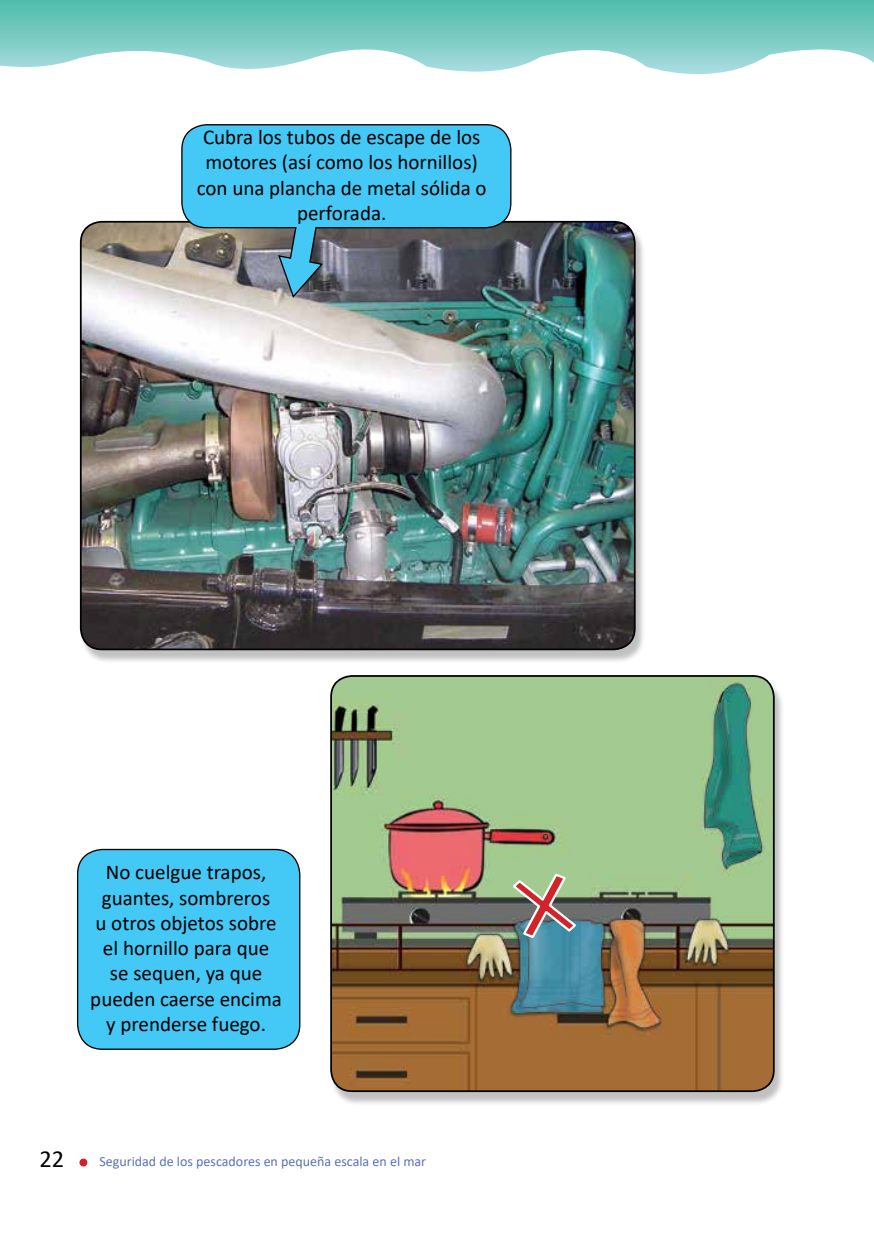
<style>
.page{position:relative;width:874px;height:1241px;background:#fff}
.page>*{position:absolute;margin:0;border:0;box-sizing:border-box;transform-origin:0 0}
.t1{font:24.5px "Calibri";color:#000}
.t2{font:21px/25.2px "Calibri";color:#000;text-align:center}
.t3{font:14px "Calibri";color:#5c72b7}
</style>
<div class="page">
<svg style="left:0;top:0;width:873px;height:74px"></svg>
<div style="left:79px;top:1158px;width:8px;height:8px;background:#d2232a;border-radius:50%"></div>
<div style="left:79px;top:224px;width:566px;height:440px;background:#000;opacity:.25"></div>
<img style="left:81px;top:222px;width:553px;height:427px">
<div style="left:329px;top:678px;width:455px;height:427px;background:#000;opacity:.25"></div>
<img style="left:331px;top:676px;width:442px;height:414px">
<div style="left:330px;top:675px;width:444px;height:416px;border:2px solid #000;border-radius:21px"></div>
<div style="left:78px;top:849px;width:221px;height:200px;background:#44c8f5;border-radius:25px"></div>
<div style="left:77px;top:848px;width:223px;height:201px;border:1px solid #000;border-radius:25px"></div>
<svg style="left:180px;top:124px;width:332px;height:175px;background:#55a2bd"></svg>
<svg style="left:510px;top:871px;width:68px;height:68px;background:#969084"></svg>
<p class="t2" style="left:197px;top:124px;width:291px">Cubra los tubos de escape de los motores (así como los hornillos) con una plancha de metal sólida o perforada.</p>
<p class="t2" style="left:90px;top:859px;width:193px">No cuelgue trapos, guantes, sombreros<br>u otros objetos sobre el hornillo para que<br>se sequen, ya que pueden caerse encima y prenderse fuego.</p>
<p class="t1" style="left:39px;top:1141px;width:26px">22</p>
<p class="t3" style="left:99px;top:1151px;width:328px">Seguridad de los pescadores en pequeña escala en el mar</p>
</div>
